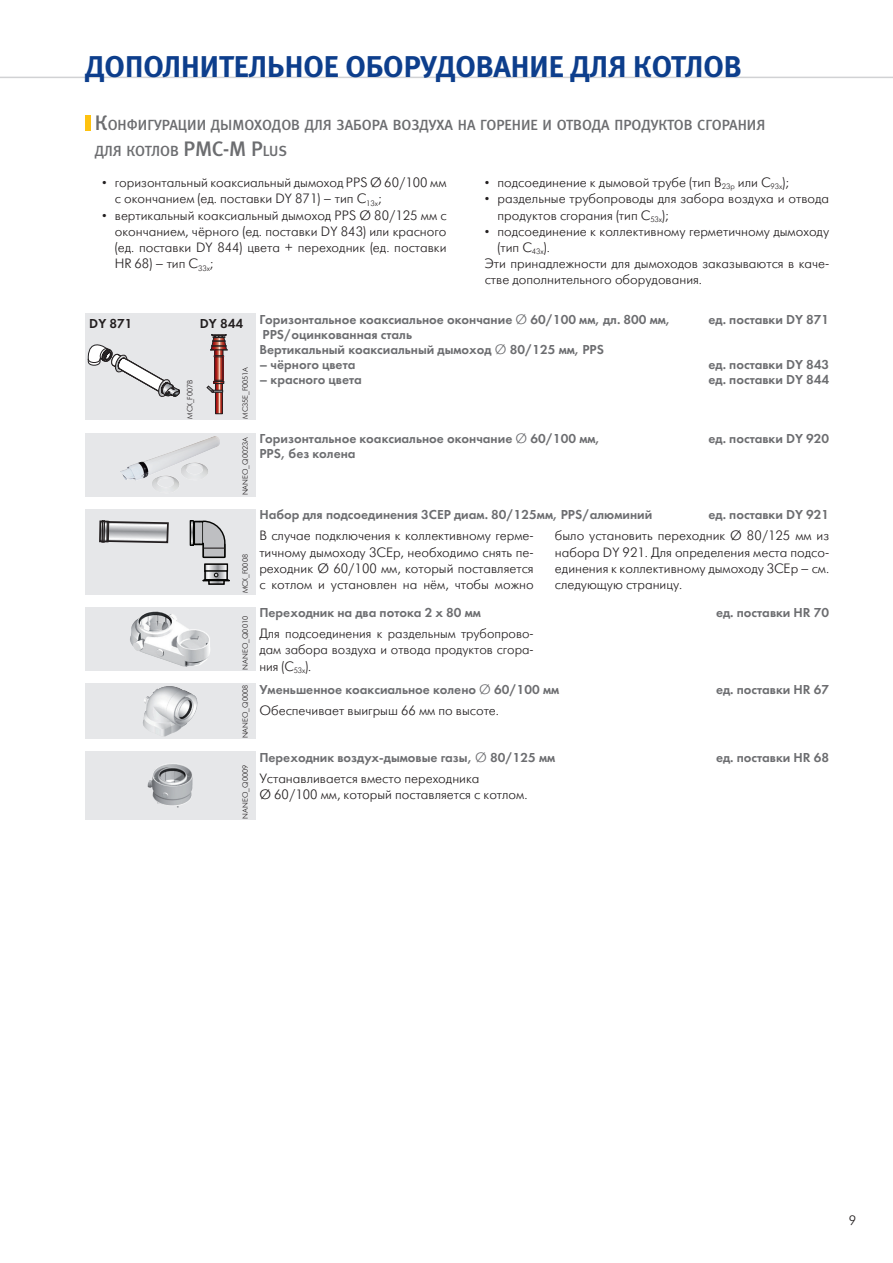
<style>
.page{position:relative;width:893px;height:1263px;background:#fff}
.page>*{position:absolute;margin:0;border:0;box-sizing:border-box;transform-origin:0 0}
.Zag{font:30px "Meta Bold LFC";color:#0d3e8c}
.P_Zag{font:14.7px/25.2px "Meta Medium LFC";color:#6c6d70}
.Nabor_W_O_Ots{font:300 13.5px/16.2px "Futura Futuris";color:#231f20;text-align:justify}
.Dop_Oborud_Zag{font:13.5px/15px "Futura Demi";color:#6c6d70}
.Nabor{font:300 13.5px/16.2px "Futura Futuris";color:#231f20}
.P_P_Zag{font:13.5px "Futura Demi";color:#231f20}
.Photo{font:300 7.5px "Futura Futuris";color:#231f20}
.t1{font:7.2px "Myriad Pro";color:#231f20}
.s1{font-size:21px}
.s2{font-family:"Futura Futuris";font-weight:300}
</style>
<div class="page">
<hr style="left:0;top:77px;width:893px;height:1px;background:#d1d2d4">
<div style="left:85px;top:115px;width:5px;height:15px;background:#fec210"></div>
<div style="left:85px;top:509px;width:170px;height:85px;background:#e6e7e9"></div>
<svg style="left:99px;top:520px;width:70px;height:24px"></svg>
<div style="left:190px;top:520px;width:4px;height:26px;border:1px solid #040503"></div>
<svg style="left:192px;top:520px;width:38px;height:65px"></svg>
<div style="left:85px;top:607px;width:170px;height:64px;background:#e6e7e9"></div>
<img style="left:130px;top:611px;width:55px;height:56px">
<div style="left:85px;top:684px;width:170px;height:55px;background:#e6e7e9"></div>
<img style="left:143px;top:686px;width:34px;height:51px">
<div style="left:85px;top:752px;width:170px;height:68px;background:#e6e7e9"></div>
<img style="left:148px;top:764px;width:24px;height:40px">
<div style="left:85px;top:314px;width:170px;height:106px;background:#e6e7e9"></div>
<div style="left:85px;top:433px;width:170px;height:63px;background:#e6e7e9"></div>
<img style="left:183px;top:436px;width:32px;height:12px">
<svg style="left:88px;top:344px;width:92px;height:53px"></svg>
<svg style="left:217px;top:393px;width:4px;height:19px"></svg>
<div style="left:215px;top:383px;width:8px;height:31px;border:1px solid #231f20"></div>
<svg style="left:207px;top:380px;width:17px;height:13px"></svg>
<svg style="left:217px;top:359px;width:4px;height:19px"></svg>
<svg style="left:210px;top:334px;width:18px;height:23px"></svg>
<div style="left:215px;top:350px;width:8px;height:6px;border:1px solid #231f20"></div>
<p class="Zag" style="left:85px;top:49px;width:658px">ДОПОЛНИТЕЛЬНОЕ ОБОРУДОВАНИЕ ДЛЯ КОТЛОВ</p>
<p class="P_Zag" style="left:95px;top:113px;width:672px"><span class="s1">К</span>онфигурации дымоходов для забора воздуха на горение и отвода продуктов сгорания для котлов <span class="s1">PMC-M P</span>lus</p>
<p class="Nabor_W_O_Ots" style="left:485px;top:175px;width:306px">• подсоединение к дымовой трубе (тип B<sub>23p</sub> или С<sub>93х</sub>);</p>
<p class="Nabor_W_O_Ots" style="left:497px;top:191px;width:333px;text-indent:-13px">• раздельные трубопроводы для забора воздуха и отвода продуктов сгорания (тип С<sub>53х</sub>);</p>
<p class="Nabor_W_O_Ots" style="left:497px;top:224px;width:333px;text-indent:-13px">• подсоединение к коллективному герметичному дымоходу (тип С<sub>43х</sub>).</p>
<p class="Nabor" style="left:485px;top:256px;width:346px">Эти принадлежности для дымоходов заказываются в каче&shy;стве дополнительного оборудования.</p>
<p class="Dop_Oborud_Zag" style="left:259px;top:312px;width:412px">Горизонтальное коаксиальное окончание <span class="s2">Ø</span> 60/100 мм, дл. 800 мм,</p>
<p class="Dop_Oborud_Zag" style="left:708px;top:312px;width:122px">ед. поставки DY 871</p>
<p class="Dop_Oborud_Zag" style="left:259px;top:327px;width:346px">PPS/оцинкованная сталь<br>Вертикальный коаксиальный дымоход <span class="s2">Ø</span> 80/125 мм, PPS</p>
<p class="Dop_Oborud_Zag" style="left:259px;top:357px;width:98px">– чёрного цвета</p>
<p class="Dop_Oborud_Zag" style="left:708px;top:357px;width:122px">ед. поставки DY 843</p>
<p class="Dop_Oborud_Zag" style="left:259px;top:372px;width:104px">– красного цвета</p>
<p class="Dop_Oborud_Zag" style="left:708px;top:372px;width:122px">ед. поставки DY 844</p>
<p class="Nabor_W_O_Ots" style="left:115px;top:175px;width:333px;text-indent:-13px">• горизонтальный коаксиальный дымоход PPS Ø 60/100 мм с окончанием (ед. поставки DY 871) – тип С<sub>13х</sub>;</p>
<p class="Nabor_W_O_Ots" style="left:115px;top:208px;width:333px;text-indent:-13px">• вертикальный коаксиальный дымоход PPS Ø 80/125 мм с окончанием, чёрного (ед. поставки DY 843) или красного (ед. поставки DY 844) цвета + переходник (ед. поставки HR 68) – тип С<sub>33х</sub>;</p>
<p class="P_P_Zag" style="left:89px;top:315px;width:45px">DY 871</p>
<p class="P_P_Zag" style="left:200px;top:315px;width:45px">DY 844</p>
<p class="Photo" style="left:241px;top:419px;width:54px;rotate:-90deg">MC35E_F0051A</p>
<p class="Photo" style="left:186px;top:419px;width:41px;rotate:-90deg">MCX_F007B</p>
<p class="Photo" style="left:241px;top:495px;width:60px;rotate:-90deg">NANEO_Q0023A</p>
<p class="Dop_Oborud_Zag" style="left:259px;top:431px;width:342px">Горизонтальное коаксиальное окончание <span class="s2">Ø</span> 60/100 мм,</p>
<p class="Dop_Oborud_Zag" style="left:708px;top:431px;width:122px">ед. поставки DY 920</p>
<p class="Dop_Oborud_Zag" style="left:259px;top:446px;width:98px">РPS, без колена</p>
<p class="Dop_Oborud_Zag" style="left:259px;top:507px;width:394px">Набор для подсоединения 3CEP диам. 80/125мм, PPS/алюминий</p>
<p class="Dop_Oborud_Zag" style="left:708px;top:507px;width:122px">ед. поставки DY 921</p>
<p class="Nabor_W_O_Ots" style="left:259px;top:528px;width:276px">В случае подключения к коллективному герме&shy;тичному дымоходу 3СЕр, необходимо снять пе&shy;реходник Ø 60/100 мм, который поставляется с котлом и установлен на нём, чтобы можно</p>
<p class="Nabor_W_O_Ots" style="left:555px;top:528px;width:276px">было установить переходник Ø 80/125 мм из набора DY 921. Для определения места подсо&shy;единения к коллективному дымоходу 3СЕр – см. следующую страницу.</p>
<p class="Nabor_W_O_Ots" style="left:259px;top:626px;width:276px">Для подсоединения к раздельным трубопрово&shy;дам забора воздуха и отвода продуктов сгора&shy;ния (С<sub>53х</sub>).</p>
<p class="Nabor_W_O_Ots" style="left:259px;top:703px;width:241px">Обеспечивает выигрыш 66 мм по высоте.</p>
<p class="Photo" style="left:241px;top:593px;width:41px;rotate:-90deg">MCX_F0008</p>
<p class="Photo" style="left:241px;top:670px;width:55px;rotate:-90deg">NANEO_Q0010</p>
<p class="Photo" style="left:241px;top:738px;width:55px;rotate:-90deg">NANEO_Q0008</p>
<p class="Dop_Oborud_Zag" style="left:259px;top:605px;width:223px">Переходник на два потока 2 х 80 мм</p>
<p class="Dop_Oborud_Zag" style="left:716px;top:605px;width:115px">ед. поставки HR 70</p>
<p class="t1" style="left:231px;top:643px;width:41px">MCX_F0007B</p>
<p class="Dop_Oborud_Zag" style="left:259px;top:682px;width:301px">Уменьшенное коаксиальное колено <span class="s2">Ø</span> 60/100 мм</p>
<p class="Dop_Oborud_Zag" style="left:716px;top:682px;width:115px">ед. поставки HR 67</p>
<p class="Photo" style="left:241px;top:819px;width:55px;rotate:-90deg">NANEO_Q0009</p>
<p class="Dop_Oborud_Zag" style="left:259px;top:750px;width:297px">Переходник воздух-дымовые газы, <span class="s2">Ø</span> 80/125 мм</p>
<p class="Dop_Oborud_Zag" style="left:716px;top:750px;width:115px">ед. поставки HR 68</p>
<p class="Nabor_W_O_Ots" style="left:259px;top:771px;width:270px">Устанавливается вместо переходника<br>Ø 60/100 мм, который поставляется с котлом.</p>
<p class="Nabor_W_O_Ots" style="left:849px;top:1213px;width:9px">9</p>
</div>
